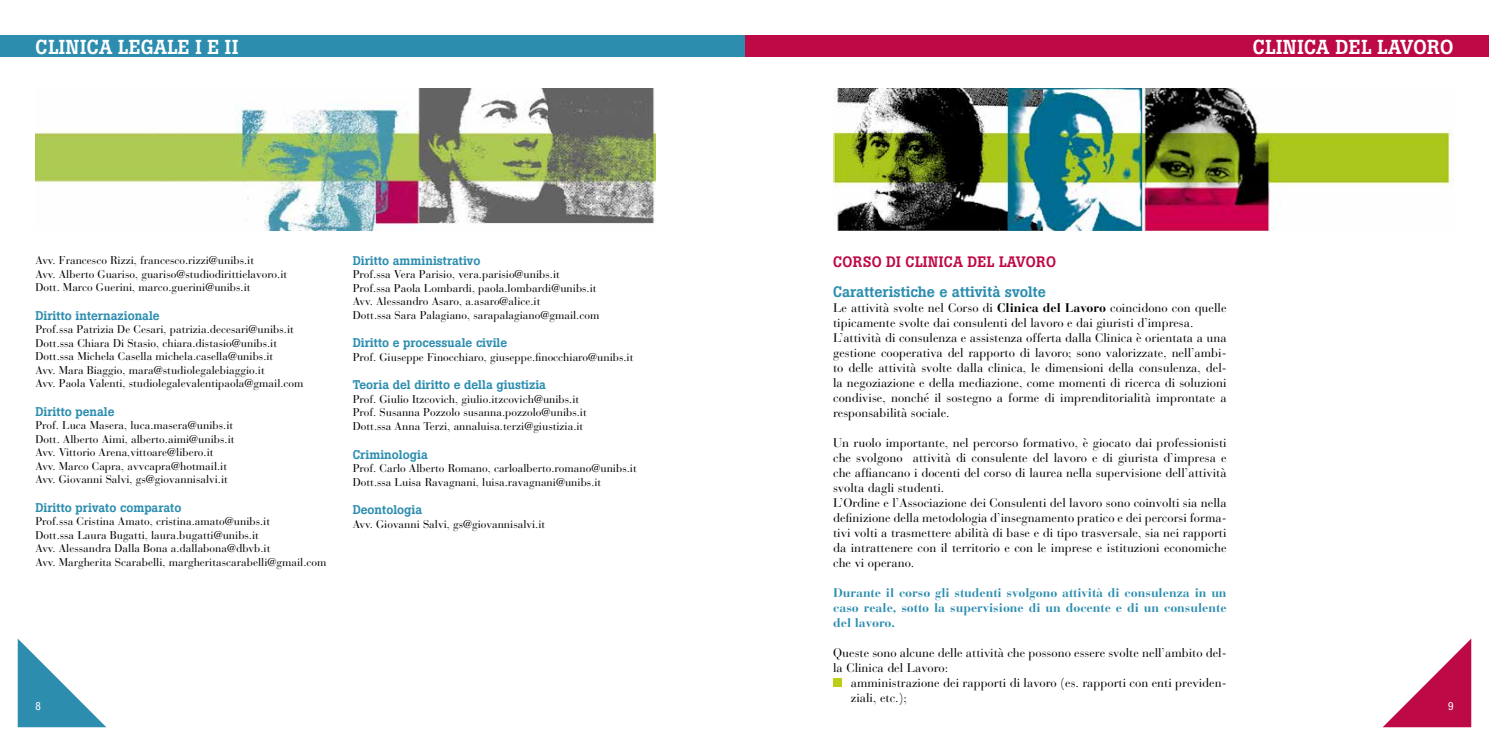
<style>
.page{position:relative;width:1489px;height:745px;background:#fff}
.page>*{position:absolute;margin:0;border:0;box-sizing:border-box;transform-origin:0 0}
.t1{font:500 20px "Boton";letter-spacing:.02em;color:#fff}
.t2{font:500 15px "Boton";color:#2c8daf}
.t3{font:500 15px "Boton";letter-spacing:.02em;color:#bd0a47}
.t4{font:12.5px/15px "Bauer Bodoni";color:#000}
.t5{font:500 12.5px "Boton";color:#2c8daf}
.t6{font:700 12.5px/15px "Bauer Bodoni";color:#2c8daf;text-align:justify}
.t7{font:11.25px/13.5px "Bauer Bodoni";color:#000}
.t8{font:condensed 11.25px "Helvetica Neue";color:#fff}
.s1{font-weight:700}
</style>
<div class="page">
<svg style="left:1384px;top:640px;width:86px;height:86px"></svg>
<svg style="left:18px;top:639px;width:87px;height:87px"></svg>
<div style="left:744px;top:35px;width:744px;height:22px;background:#bd0a47"></div>
<div style="left:0;top:35px;width:744px;height:22px;background:#2c8daf"></div>
<div style="left:833px;top:678px;width:9px;height:8px;background:#bdce18"></div>
<img style="left:833px;top:88px;width:620px;height:142px">
<img style="left:35px;top:89px;width:621px;height:141px">
<h1 class="t1" style="left:35px;top:35px;width:204px">CLINICA LEGALE I E II</h1>
<h1 class="t1" style="left:1252px;top:35px;width:202px">CLINICA DEL LAVORO</h1>
<h2 class="t3" style="left:833px;top:252px;width:224px">CORSO DI CLINICA DEL LAVORO</h2>
<h2 class="t2" style="left:833px;top:282px;width:214px">Caratteristiche e attività svolte</h2>
<p class="t4" style="left:833px;top:300px;width:395px">Le attività svolte nel Corso di <span class="s1">Clinica del Lavoro</span> coincidono con quelle tipicamente svolte dai consulenti del lavoro e dai giuristi d’impresa.<br>L’attività di consulenza e assistenza offerta dalla Clinica è orientata a una gestione cooperativa del rapporto di lavoro; sono valorizzate, nell’ambi&shy;to delle attività svolte dalla clinica, le dimensioni della consulenza, del&shy;la negoziazione e della mediazione, come momenti di ricerca di soluzioni condivise, nonché il sostegno a forme di imprenditorialità improntate a responsabilità sociale.</p>
<p class="t4" style="left:833px;top:435px;width:395px">Un ruolo importante, nel percorso formativo, è giocato dai professionisti che svolgono attività di consulente del lavoro e di giurista d’impresa e che affiancano i docenti del corso di laurea nella supervisione dell’attività svolta dagli studenti.<br>L’Ordine e l’Associazione dei Consulenti del lavoro sono coinvolti sia nella definizione della metodologia d’insegnamento pratico e dei percorsi forma&shy;tivi volti a trasmettere abilità di base e di tipo trasversale, sia nei rapporti da intrattenere con il territorio e con le imprese e istituzioni economiche che vi operano.</p>
<p class="t6" style="left:833px;top:585px;width:395px">Durante il corso gli studenti svolgono attività di consulenza in un caso reale, sotto la supervisione di un docente e di un consulente del lavoro.</p>
<p class="t4" style="left:833px;top:645px;width:395px">Queste sono alcune delle attività che possono essere svolte nell’ambito del&shy;la Clinica del Lavoro:</p>
<p class="t4" style="left:850px;top:675px;width:377px">amministrazione dei rapporti di lavoro (es. rapporti con enti previden&shy;ziali, etc.);</p>
<p class="t7" style="left:35px;top:253px;width:253px">Avv. Francesco Rizzi, francesco.rizzi@unibs.it<br>Avv. Alberto Guariso, guariso@studiodirittielavoro.it<br>Dott. Marco Guerini, marco.guerini@unibs.it</p>
<p class="t5" style="left:35px;top:308px;width:126px">Diritto internazionale</p>
<p class="t7" style="left:35px;top:322px;width:270px">Prof.ssa Patrizia De Cesari, patrizia.decesari@unibs.it Dott.ssa Chiara Di Stasio, chiara.distasio@unibs.it Dott.ssa Michela Casella michela.casella@unibs.it<br>Avv. Mara Biaggio, mara@studiolegalebiaggio.it<br>Avv. Paola Valenti, studiolegalevalentipaola@gmail.com</p>
<p class="t5" style="left:35px;top:404px;width:81px">Diritto penale</p>
<p class="t7" style="left:35px;top:418px;width:201px">Prof. Luca Masera, luca.masera@unibs.it Dott. Alberto Aimi, alberto.aimi@unibs.it Avv. Vittorio Arena,vittoare@libero.it Avv. Marco Capra, avvcapra@hotmail.it Avv. Giovanni Salvi, gs@giovannisalvi.it</p>
<p class="t5" style="left:35px;top:500px;width:147px">Diritto privato comparato</p>
<p class="t7" style="left:35px;top:514px;width:292px">Prof.ssa Cristina Amato, cristina.amato@unibs.it<br>Dott.ssa Laura Bugatti, laura.bugatti@unibs.it<br>Avv. Alessandra Dalla Bona a.dallabona@dbvb.it<br>Avv. Margherita Scarabelli, margheritascarabelli@gmail.com</p>
<p class="t5" style="left:353px;top:253px;width:129px">Diritto amministrativo</p>
<p class="t7" style="left:353px;top:268px;width:248px">Prof.ssa Vera Parisio, vera.parisio@unibs.it Prof.ssa Paola Lombardi, paola.lombardi@unibs.it Avv. Alessandro Asaro, a.asaro@alice.it<br>Dott.ssa Sara Palagiano, sarapalagiano@gmail.com</p>
<p class="t5" style="left:353px;top:335px;width:156px">Diritto e processuale civile</p>
<p class="t7" style="left:353px;top:350px;width:282px">Prof. Giuseppe Finocchiaro, giuseppe.finocchiaro@unibs.it</p>
<p class="t5" style="left:353px;top:377px;width:195px">Teoria del diritto e della giustizia</p>
<p class="t7" style="left:353px;top:392px;width:235px">Prof. Giulio Itzcovich, giulio.itzcovich@unibs.it<br>Prof. Susanna Pozzolo susanna.pozzolo@unibs.it<br>Dott.ssa Anna Terzi, annaluisa.terzi@giustizia.it</p>
<p class="t5" style="left:353px;top:446px;width:77px">Criminologia</p>
<p class="t7" style="left:353px;top:461px;width:285px">Prof. Carlo Alberto Romano, carloalberto.romano@unibs.it<br>Dott.ssa Luisa Ravagnani, luisa.ravagnani@unibs.it</p>
<p class="t5" style="left:353px;top:502px;width:71px">Deontologia</p>
<p class="t7" style="left:353px;top:517px;width:194px">Avv. Giovanni Salvi, gs@giovannisalvi.it</p>
<p class="t8" style="left:35px;top:698px;width:7px">8</p>
<p class="t8" style="left:1447px;top:698px;width:7px">9</p>
</div>
